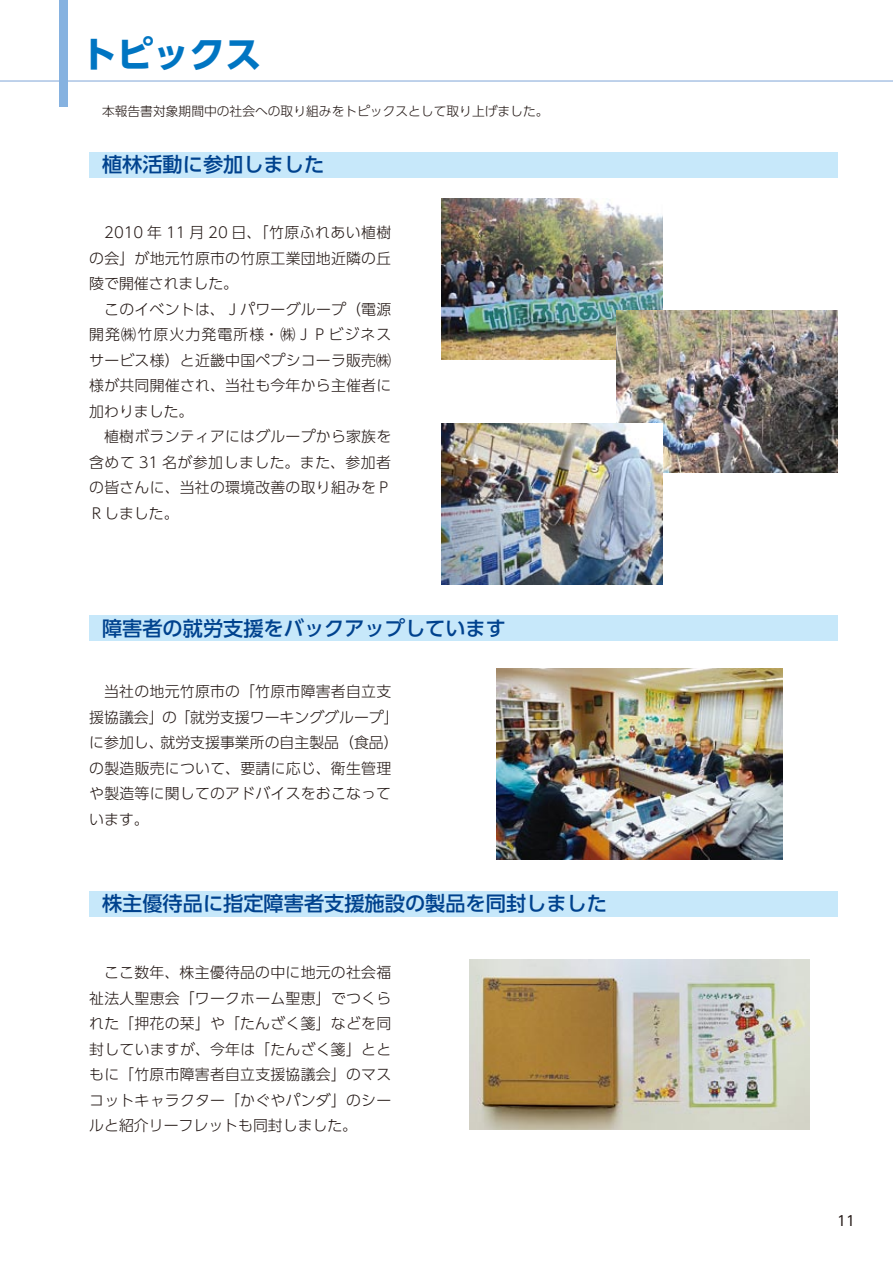
<style>
.page{position:relative;width:893px;height:1263px;background:#fff}
.page>*{position:absolute;margin:0;border:0;box-sizing:border-box;transform-origin:0 0}
.t1{font:700 36.15px "UD Shin Go Pro";color:#0075c2}
.t2{font:500 20.25px "UD Shin Go Pro";color:#00428e}
.t3{font:300 14.85px/25.5px "UD Shin Go Pro";letter-spacing:.015em;color:#231815;text-align:justify}
.t4{font:13.8px "UD Shin Go Pro";color:#231815}
.t5{font:300 12.75px "UD Shin Go Pro";color:#231815}
</style>
<div class="page">
<hr style="left:0;top:80px;width:893px;height:2px;background:#88abda">
<div style="left:60px;top:0;width:8px;height:106px;background:#86b2e0"></div>
<div style="left:89px;top:152px;width:749px;height:26px;background:#c7e8fa"></div>
<div style="left:89px;top:616px;width:749px;height:25px;background:#c7e8fa"></div>
<img style="left:441px;top:198px;width:221px;height:162px">
<img style="left:617px;top:311px;width:221px;height:161px">
<img style="left:441px;top:423px;width:221px;height:162px">
<img style="left:497px;top:669px;width:285px;height:190px">
<img style="left:469px;top:960px;width:340px;height:170px">
<div style="left:89px;top:891px;width:749px;height:25px;background:#c7e8fa"></div>
<h1 class="t1" style="left:81px;top:25px;width:182px">トピックス</h1>
<p class="t5" style="left:102px;top:100px;width:448px">本報告書対象期間中の社会への取り組みをトピックスとして取り上げました。</p>
<h2 class="t2" style="left:102px;top:148px;width:224px">植林活動に参加しました</h2>
<p class="t3" style="left:89px;top:219px;width:303px;text-indent:15px">2010 年 11 月 20 日、「竹原ふれあい植樹の会」が地元竹原市の竹原工業団地近隣の丘陵で開催されました。</p>
<p class="t3" style="left:89px;top:296px;width:303px;text-indent:15px">このイベントは、Ｊパワーグループ（電源開発㈱竹原火力発電所様・㈱ＪＰビジネスサービス様）と近畿中国ペプシコーラ販売㈱様が共同開催され、当社も今年から主催者に加わりました。</p>
<p class="t3" style="left:89px;top:423px;width:303px;text-indent:15px">植樹ボランティアにはグループから家族を含めて 31 名が参加しました。また、参加者の皆さんに、当社の環境改善の取り組みをＰＲしました。</p>
<h2 class="t2" style="left:102px;top:612px;width:405px">障害者の就労支援をバックアップしています</h2>
<p class="t3" style="left:89px;top:678px;width:311px;text-align:left;text-indent:15px">当社の地元竹原市の「竹原市障害者自立支援協議会」の「就労支援ワーキンググループ」に参加し、就労支援事業所の自主製品（食品）の製造販売について、要請に応じ、衛生管理や製造等に関してのアドバイスをおこなっています。</p>
<h2 class="t2" style="left:102px;top:887px;width:506px">株主優待品に指定障害者支援施設の製品を同封しました</h2>
<p class="t3" style="left:89px;top:959px;width:303px;text-indent:15px">ここ数年、株主優待品の中に地元の社会福祉法人聖恵会「ワークホーム聖恵」でつくられた「押花の栞」や「たんざく箋」などを同封していますが、今年は「たんざく箋」とともに「竹原市障害者自立支援協議会」のマスコットキャラクター「かぐやパンダ」のシールと紹介リーフレットも同封しました。</p>
<p class="t4" style="left:837px;top:1209px;width:20px">11</p>
</div>
